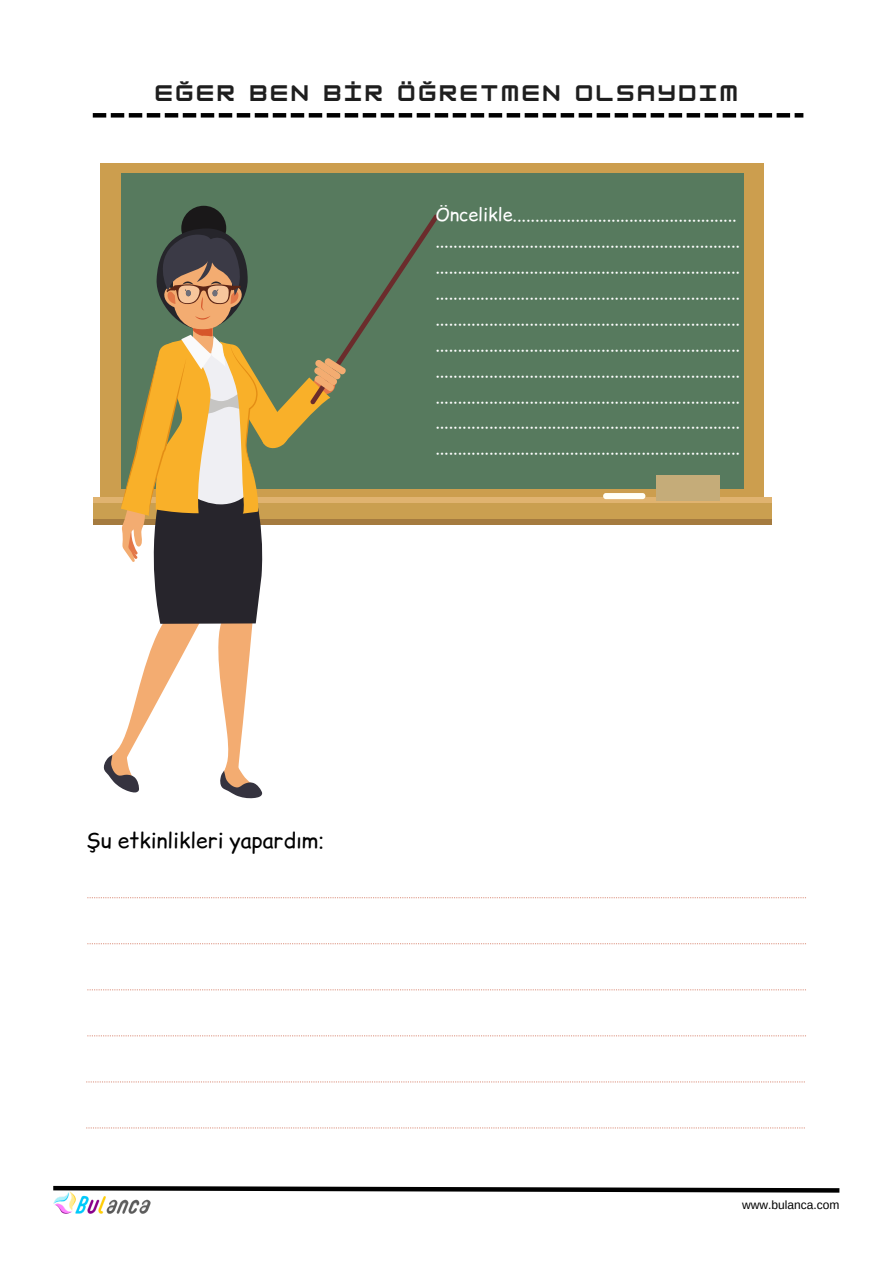
<style>
.page{position:relative;width:893px;height:1264px;background:#fff}
.page>*{position:absolute;margin:0;border:0;box-sizing:border-box;transform-origin:0 0}
.t1{font:21px "Comic Relief";color:#000}
.t2{font:700 19.65px "HK Modular";letter-spacing:.17em;color:#1e1e1e}
.t3{font:18px "Comic Relief";color:#fff}
.t4{font:12px "Arimo";color:#000}
</style>
<div class="page">
<div style="left:93px;top:113px;width:13px;height:5px;background:#000"></div>
<div style="left:111px;top:113px;width:13px;height:5px;background:#000"></div>
<div style="left:129px;top:113px;width:13px;height:5px;background:#000"></div>
<div style="left:147px;top:113px;width:13px;height:5px;background:#000"></div>
<div style="left:165px;top:113px;width:13px;height:5px;background:#000"></div>
<div style="left:183px;top:113px;width:13px;height:5px;background:#000"></div>
<div style="left:201px;top:113px;width:13px;height:5px;background:#000"></div>
<div style="left:219px;top:113px;width:13px;height:5px;background:#000"></div>
<div style="left:237px;top:113px;width:13px;height:5px;background:#000"></div>
<div style="left:255px;top:113px;width:13px;height:5px;background:#000"></div>
<div style="left:273px;top:113px;width:13px;height:5px;background:#000"></div>
<div style="left:291px;top:113px;width:13px;height:5px;background:#000"></div>
<div style="left:309px;top:113px;width:13px;height:5px;background:#000"></div>
<div style="left:327px;top:113px;width:13px;height:5px;background:#000"></div>
<div style="left:345px;top:113px;width:13px;height:5px;background:#000"></div>
<div style="left:362px;top:113px;width:14px;height:5px;background:#000"></div>
<div style="left:380px;top:113px;width:14px;height:5px;background:#000"></div>
<div style="left:398px;top:113px;width:14px;height:5px;background:#000"></div>
<div style="left:416px;top:113px;width:14px;height:5px;background:#000"></div>
<div style="left:434px;top:113px;width:14px;height:5px;background:#000"></div>
<div style="left:452px;top:113px;width:14px;height:5px;background:#000"></div>
<div style="left:470px;top:113px;width:14px;height:5px;background:#000"></div>
<div style="left:488px;top:113px;width:14px;height:5px;background:#000"></div>
<div style="left:506px;top:113px;width:14px;height:5px;background:#000"></div>
<div style="left:524px;top:113px;width:14px;height:5px;background:#000"></div>
<div style="left:542px;top:113px;width:14px;height:5px;background:#000"></div>
<div style="left:560px;top:113px;width:14px;height:5px;background:#000"></div>
<div style="left:578px;top:113px;width:14px;height:5px;background:#000"></div>
<div style="left:596px;top:113px;width:14px;height:5px;background:#000"></div>
<div style="left:614px;top:113px;width:14px;height:5px;background:#000"></div>
<div style="left:632px;top:113px;width:14px;height:5px;background:#000"></div>
<div style="left:650px;top:113px;width:14px;height:5px;background:#000"></div>
<div style="left:668px;top:113px;width:14px;height:5px;background:#000"></div>
<div style="left:686px;top:113px;width:14px;height:5px;background:#000"></div>
<div style="left:704px;top:113px;width:14px;height:5px;background:#000"></div>
<div style="left:722px;top:113px;width:14px;height:5px;background:#000"></div>
<div style="left:740px;top:113px;width:14px;height:5px;background:#000"></div>
<div style="left:758px;top:113px;width:14px;height:5px;background:#000"></div>
<div style="left:776px;top:113px;width:14px;height:5px;background:#000"></div>
<div style="left:794px;top:113px;width:9px;height:5px;background:#000"></div>
<svg style="left:87px;top:897px;width:719px;height:1px"></svg>
<svg style="left:87px;top:943px;width:719px;height:1px"></svg>
<svg style="left:87px;top:989px;width:719px;height:1px"></svg>
<svg style="left:87px;top:1035px;width:719px;height:1px"></svg>
<svg style="left:86px;top:1081px;width:718px;height:1px"></svg>
<svg style="left:86px;top:1127px;width:718px;height:1px"></svg>
<img style="left:53px;top:1194px;width:98px;height:20px">
<svg style="left:53px;top:1185px;width:787px;height:9px"></svg>
<div style="left:101px;top:163px;width:662px;height:336px;background:#cc9e4e"></div>
<div style="left:121px;top:173px;width:622px;height:316px;background:#577a5e"></div>
<div style="left:93px;top:497px;width:678px;height:24px;background:#ca9f50"></div>
<div style="left:93px;top:519px;width:678px;height:6px;background:#a57b3f"></div>
<div style="left:93px;top:497px;width:678px;height:5px;background:#e0b370"></div>
<div style="left:656px;top:475px;width:64px;height:26px;background:#c5ac79"></div>
<svg style="left:603px;top:493px;width:42px;height:6px"></svg>
<div style="left:181px;top:206px;width:45px;height:45px;background:#1a1819;border-radius:50%"></div>
<svg style="left:103px;top:214px;width:336px;height:584px"></svg>
<p class="t2" style="left:155px;top:81px;width:584px">EĞER BEN BİR ÖĞRETMEN OLSAYDIM</p>
<p class="t3" style="left:435px;top:202px;width:303px">Öncelikle..................................................</p>
<p class="t3" style="left:435px;top:227px;width:306px">....................................................................</p>
<p class="t3" style="left:435px;top:253px;width:306px">....................................................................</p>
<p class="t3" style="left:435px;top:279px;width:306px">....................................................................</p>
<p class="t3" style="left:435px;top:305px;width:306px">....................................................................</p>
<p class="t3" style="left:435px;top:331px;width:306px">....................................................................</p>
<p class="t3" style="left:435px;top:357px;width:306px">....................................................................</p>
<p class="t3" style="left:435px;top:383px;width:306px">....................................................................</p>
<p class="t3" style="left:435px;top:408px;width:306px">....................................................................</p>
<p class="t3" style="left:435px;top:434px;width:306px">....................................................................</p>
<p class="t1" style="left:86px;top:824px;width:240px">Şu etkinlikleri yapardım:</p>
<p class="t4" style="left:742px;top:1197px;width:99px">www.bulanca.com</p>
</div>
